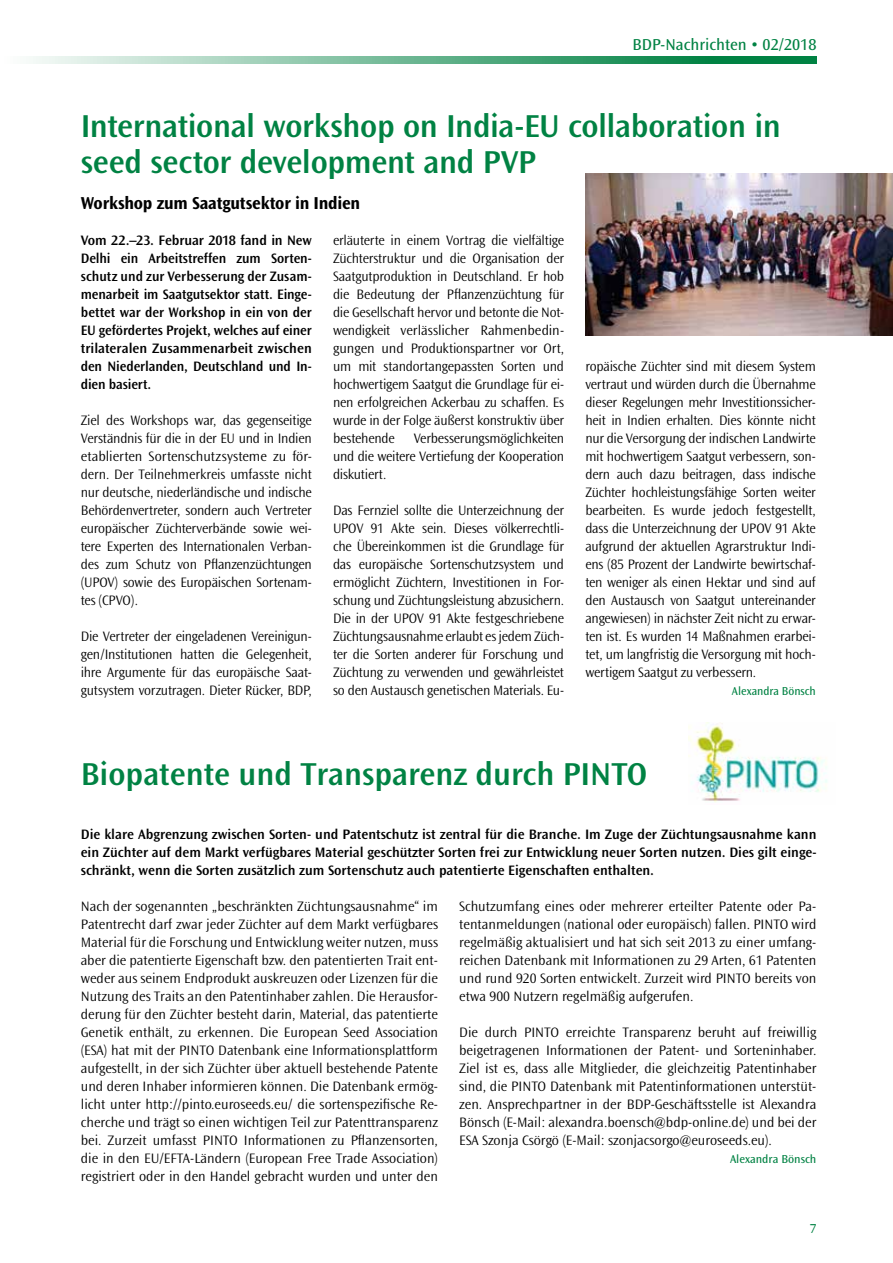
<style>
.page{position:relative;width:893px;height:1263px;background:#fff}
.page>*{position:absolute;margin:0;border:0;box-sizing:border-box;transform-origin:0 0}
.t1{font:600 33px/36px "Ocean Sans";letter-spacing:-.01em;color:#008243}
.t2{font:700 18px "Ocean Sans";letter-spacing:-.015em;color:#000}
.t3{font:16.5px "Ocean Sans";color:#008243}
.t4{font:300 14.25px/18px "Ocean Sans";letter-spacing:-.01em;color:#000;text-align:justify}
.t5{font:600 14.25px/18px "Ocean Sans";color:#000;text-align:justify}
.t6{font:13.5px "Ocean Sans";color:#008243}
.t7{font:12px "Ocean Sans";color:#008243}
</style>
<div class="page">
<img style="left:585px;top:173px;width:308px;height:162px">
<img style="left:688px;top:722px;width:139px;height:80px">
<svg style="left:33px;top:57px;width:783px;height:7px;background:#69b590"></svg>
<p class="t3" style="left:632px;top:35px;width:185px">BDP-Nachrichten • 02/2018</p>
<h1 class="t1" style="left:81px;top:109px;width:701px">International workshop on India-EU collaboration in seed sector development and PVP</h1>
<p class="t2" style="left:81px;top:193px;width:281px">Workshop zum Saatgutsektor in Indien</p>
<p class="t5" style="left:81px;top:232px;width:233px">Vom 22.–23. Februar 2018 fand in New Delhi ein Arbeitstreffen zum Sorten&shy;schutz und zur Verbesserung der Zusam&shy;menarbeit im Saatgutsektor statt. Einge&shy;bettet war der Workshop in ein von der EU gefördertes Projekt, welches auf einer trilateralen Zusammenarbeit zwischen den Niederlanden, Deutschland und In&shy;dien basiert.</p>
<p class="t4" style="left:81px;top:412px;width:233px">Ziel des Workshops war, das gegenseitige Verständnis für die in der EU und in Indien etablierten Sortenschutzsysteme zu för&shy;dern. Der Teilnehmerkreis umfasste nicht nur deutsche, niederländische und indische Behördenvertreter, sondern auch Vertreter europäischer Züchterverbände sowie wei&shy;tere Experten des Internationalen Verban&shy;des zum Schutz von Pflanzenzüchtungen (UPOV) sowie des Europäischen Sortenam&shy;tes (CPVO).</p>
<p class="t4" style="left:81px;top:628px;width:233px">Die Vertreter der eingeladenen Vereinigun&shy;gen/Institutionen hatten die Gelegenheit, ihre Argumente für das europäische Saat&shy;gutsystem vorzutragen. Dieter Rücker, BDP,</p>
<p class="t4" style="left:333px;top:232px;width:233px">erläuterte in einem Vortrag die vielfältige Züchterstruktur und die Organisation der Saatgutproduktion in Deutschland. Er hob die Bedeutung der Pflanzenzüchtung für die Gesellschaft hervor und betonte die Not&shy;wendigkeit verlässlicher Rahmenbedin&shy;gungen und Produktionspartner vor Ort, um mit standortangepassten Sorten und hochwertigem Saatgut die Grundlage für ei&shy;nen erfolgreichen Ackerbau zu schaffen. Es wurde in der Folge äußerst konstruktiv über bestehende</p>
<p class="t4" style="left:585px;top:358px;width:232px">ropäische Züchter sind mit diesem System vertraut und würden durch die Übernahme dieser Regelungen mehr Investitionssicher&shy;heit in Indien erhalten. Dies könnte nicht nur die Versorgung der indischen Landwirte mit hochwertigem Saatgut verbessern, son&shy;dern auch dazu beitragen, dass indische Züchter hochleistungsfähige Sorten weiter bearbeiten. Es wurde jedoch festgestellt, dass die Unterzeichnung der UPOV 91 Akte aufgrund der aktuellen Agrarstruktur Indi&shy;ens (85 Prozent der Landwirte bewirtschaf&shy;ten weniger als einen Hektar und sind auf den Austausch von Saatgut untereinander angewiesen) in nächster Zeit nicht zu erwar&shy;ten ist. Es wurden 14 Maßnahmen erarbei&shy;tet, um langfristig die Versorgung mit hoch&shy;wertigem Saatgut zu verbessern.</p>
<p class="t7" style="left:732px;top:685px;width:85px">Alexandra Bönsch</p>
<p class="t4" style="left:333px;top:430px;width:233px;text-indent:81px">Verbesserungsmöglichkeiten und die weitere Vertiefung der Kooperation diskutiert.</p>
<p class="t4" style="left:333px;top:502px;width:233px">Das Fernziel sollte die Unterzeichnung der UPOV 91 Akte sein. Dieses völkerrechtli&shy;che Übereinkommen ist die Grundlage für das europäische Sortenschutzsystem und ermöglicht Züchtern, Investitionen in For&shy;schung und Züchtungsleistung abzusichern.<br>Die in der UPOV 91 Akte festgeschriebene Züchtungsausnahme erlaubt es jedem Züch&shy;ter die Sorten anderer für Forschung und Züchtung zu verwenden und gewährleistet so den Austausch genetischen Materials. Eu-</p>
<h1 class="t1" style="left:81px;top:757px;width:568px">Biopatente und Transparenz durch PINTO</h1>
<p class="t5" style="left:81px;top:826px;width:737px">Die klare Abgrenzung zwischen Sorten- und Patentschutz ist zentral für die Branche. Im Zuge der Züchtungsausnahme kann ein Züchter auf dem Markt verfügbares Material geschützter Sorten frei zur Entwicklung neuer Sorten nutzen. Dies gilt einge&shy;schränkt, wenn die Sorten zusätzlich zum Sortenschutz auch patentierte Eigenschaften enthalten.</p>
<p class="t4" style="left:81px;top:898px;width:359px">Nach der sogenannten „beschränkten Züchtungsausnahme“ im Patentrecht darf zwar jeder Züchter auf dem Markt verfügbares Material für die Forschung und Entwicklung weiter nutzen, muss aber die patentierte Eigenschaft bzw. den patentierten Trait ent&shy;weder aus seinem Endprodukt auskreuzen oder Lizenzen für die Nutzung des Traits an den Patentinhaber zahlen. Die Herausfor&shy;derung für den Züchter besteht darin, Material, das patentierte Genetik enthält, zu erkennen. Die European Seed Association (ESA) hat mit der PINTO Datenbank eine Informationsplattform aufgestellt, in der sich Züchter über aktuell bestehende Patente und deren Inhaber informieren können. Die Datenbank ermög&shy;licht unter http://pinto.euroseeds.eu/ die sortenspezifische Re&shy;cherche und trägt so einen wichtigen Teil zur Patenttransparenz bei. Zurzeit umfasst PINTO Informationen zu Pflanzensorten, die in den EU/EFTA-Ländern (European Free Trade Association) registriert oder in den Handel gebracht wurden und unter den</p>
<p class="t4" style="left:459px;top:898px;width:359px">Schutzumfang eines oder mehrerer erteilter Patente oder Pa&shy;tentanmeldungen (national oder europäisch) fallen. PINTO wird regelmäßig aktualisiert und hat sich seit 2013 zu einer umfang&shy;reichen Datenbank mit Informationen zu 29 Arten, 61 Patenten und rund 920 Sorten entwickelt. Zurzeit wird PINTO bereits von etwa 900 Nutzern regelmäßig aufgerufen.</p>
<p class="t4" style="left:459px;top:1024px;width:359px">Die durch PINTO erreichte Transparenz beruht auf freiwillig beigetragenen Informationen der Patent- und Sorteninhaber.<br>Ziel ist es, dass alle Mitglieder, die gleichzeitig Patentinhaber sind, die PINTO Datenbank mit Patentinformationen unterstüt&shy;zen. Ansprechpartner in der BDP-Geschäftsstelle ist Alexandra Bönsch (E-Mail: alexandra.boensch@bdp-online.de) und bei der ESA Szonja Csörgö (E-Mail: szonjacsorgo@euroseeds.eu).</p>
<p class="t7" style="left:730px;top:1153px;width:88px">Alexandra Bönsch</p>
<p class="t6" style="left:810px;top:1221px;width:8px">7</p>
</div>
